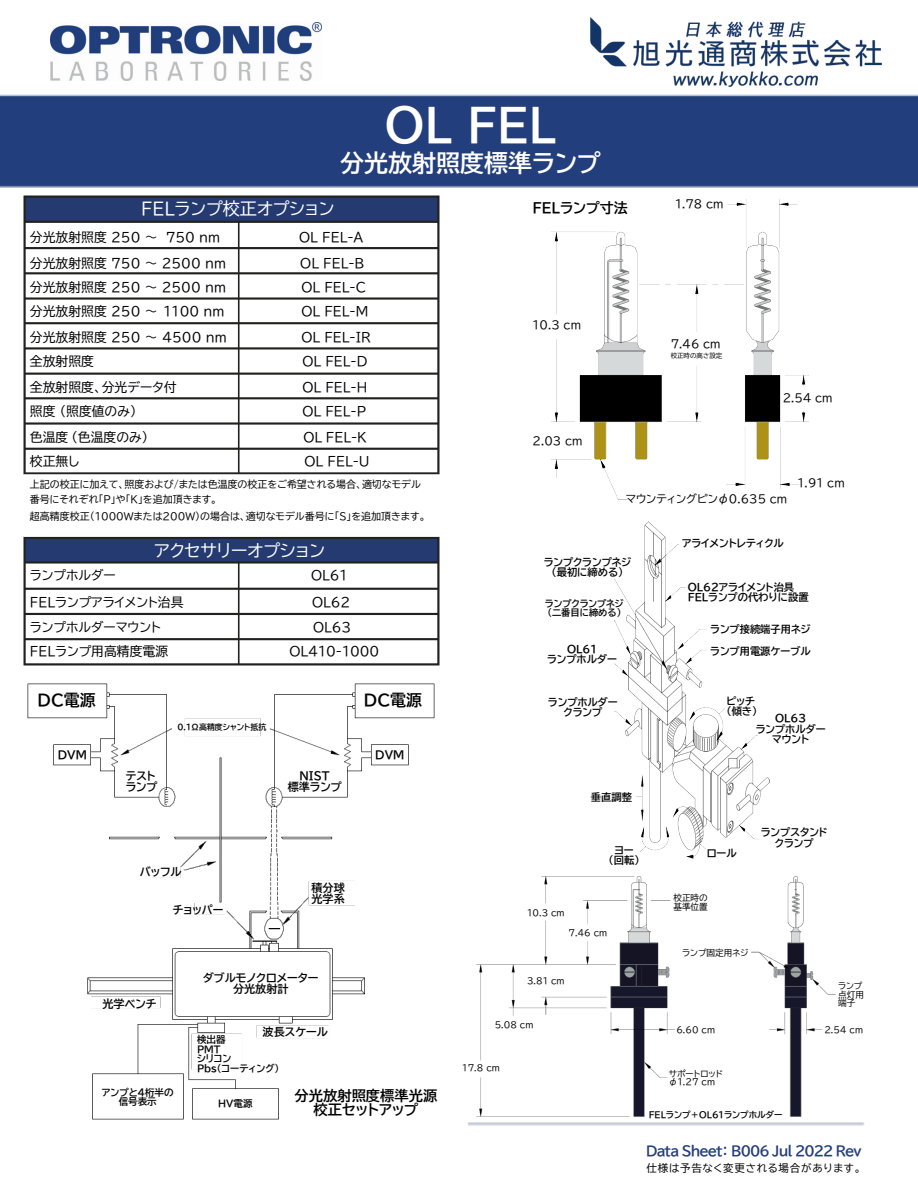
<style>
.page{position:relative;width:918px;height:1188px;background:#fff}
.page>*{position:absolute;margin:0;border:0;box-sizing:border-box;transform-origin:0 0}
.t1{font:45px "BIZ UDP Gothic Bold";color:#fff}
.t2{font:24px "BIZ UDP Gothic Bold";color:#fff}
.t3{font:17.1px "BIZ UDP Gothic";color:#fff}
.t4{font:15.9px "BIZ UDP Gothic Bold";color:#000}
.t5{font:14.25px/14.2px "BIZ UDP Gothic Bold";color:#000;text-align:center}
.t6{font:13.95px "BIZ UDP Gothic Bold";color:#000}
.t7{font:13.5px "BIZ UDP Gothic Bold";letter-spacing:-.07em;color:#233e7c}
.t8{font:12.75px "BIZ UDP Gothic";color:#000}
.t9{font:11.1px/11.1px "BIZ UDP Gothic Bold";color:#000}
.t10{font:11.1px "BIZ UDP Gothic";color:#000}
.t11{font:10.5px "BIZ UDP Gothic";letter-spacing:.07em;color:#000}
.t12{font:10.35px/10.4px "BIZ UDP Gothic Bold";color:#000;text-align:center}
.t13{font:9.9px/14.2px "BIZ UDP Gothic";color:#000}
.t14{font:9.6px/9.6px "BIZ UDP Gothic Bold";color:#000}
.t15{font:9.3px/9.3px "BIZ UDP Gothic Bold";color:#000}
.t16{font:8.7px/8.7px "BIZ UDP Gothic";color:#000}
.t17{font:8.7px "BIZ UDP Gothic Bold";color:#000}
.t18{font:7.95px "BIZ UDP Gothic Bold";color:#000}
.t19{font:6.45px "BIZ UDP Gothic";color:#000}
</style>
<div class="page">
<img style="left:0;top:94px;width:918px;height:1032px">
<img style="left:591px;top:18px;width:290px;height:69px">
<img style="left:50px;top:22px;width:272px;height:59px">
<img style="left:28px;top:683px;width:406px;height:437px">
<img style="left:615px;top:522px;width:154px;height:336px">
<img style="left:477px;top:877px;width:358px;height:240px">
<img style="left:551px;top:200px;width:257px;height:300px">
<img style="left:23px;top:196px;width:416px;height:469px">
<h1 class="t1" style="left:385px;top:102px;width:173px">OL FEL</h1>
<h2 class="t2" style="left:340px;top:151px;width:262px">分光放射照度標準ランプ</h2>
<h3 class="t3" style="left:141px;top:200px;width:195px">FELランプ校正オプション</h3>
<p class="t8" style="left:30px;top:231px;width:192px">分光放射照度 250 ～ 750 nm</p>
<p class="t8" style="left:299px;top:231px;width:66px">OL FEL-A</p>
<p class="t8" style="left:30px;top:256px;width:198px">分光放射照度 750 ～ 2500 nm</p>
<p class="t8" style="left:300px;top:256px;width:66px">OL FEL-B</p>
<p class="t8" style="left:30px;top:281px;width:198px">分光放射照度 250 ～ 2500 nm</p>
<p class="t8" style="left:301px;top:281px;width:66px">OL FEL-C</p>
<p class="t8" style="left:30px;top:305px;width:196px">分光放射照度 250 ～ 1100 nm</p>
<p class="t8" style="left:301px;top:305px;width:68px">OL FEL-M</p>
<p class="t8" style="left:30px;top:330px;width:198px">分光放射照度 250 ～ 4500 nm</p>
<p class="t8" style="left:301px;top:330px;width:71px">OL FEL-IR</p>
<p class="t8" style="left:30px;top:355px;width:66px">全放射照度</p>
<p class="t8" style="left:302px;top:355px;width:67px">OL FEL-D</p>
<p class="t8" style="left:30px;top:380px;width:148px">全放射照度、分光データ付</p>
<p class="t8" style="left:302px;top:380px;width:66px">OL FEL-H</p>
<p class="t8" style="left:30px;top:404px;width:108px">照度 (照度値のみ)</p>
<p class="t8" style="left:302px;top:404px;width:65px">OL FEL-P</p>
<p class="t8" style="left:30px;top:430px;width:120px">色温度 (色温度のみ)</p>
<p class="t8" style="left:304px;top:430px;width:65px">OL FEL-K</p>
<p class="t8" style="left:30px;top:455px;width:51px">校正無し</p>
<p class="t8" style="left:305px;top:455px;width:67px">OL FEL-U</p>
<p class="t13" style="left:30px;top:477px;width:392px">上記の校正に加えて、照度および/または色温度の校正をご希望される場合、適切なモデル番号にそれぞれ「P」や「K」を追加頂きます。</p>
<p class="t13" style="left:30px;top:510px;width:397px">超高精度校正（1000Wまたは200W）の場合は、適切なモデル番号に「S」を追加頂きます。</p>
<h3 class="t3" style="left:154px;top:542px;width:172px">アクセサリーオプション</h3>
<p class="t8" style="left:30px;top:569px;width:87px">ランプホルダー</p>
<p class="t8" style="left:311px;top:569px;width:38px">OL61</p>
<p class="t8" style="left:30px;top:595px;width:155px">FELランプアライメント治具</p>
<p class="t8" style="left:312px;top:595px;width:40px">OL62</p>
<p class="t8" style="left:30px;top:620px;width:132px">ランプホルダーマウント</p>
<p class="t8" style="left:313px;top:620px;width:40px">OL63</p>
<p class="t8" style="left:30px;top:645px;width:140px">FELランプ用高精度電源</p>
<p class="t8" style="left:290px;top:645px;width:91px">OL410-1000</p>
<p class="t4" style="left:38px;top:692px;width:60px">DC電源</p>
<p class="t4" style="left:364px;top:692px;width:60px">DC電源</p>
<p class="t9" style="left:58px;top:750px;width:31px">DVM</p>
<p class="t18" style="left:177px;top:723px;width:90px">0.1Ω高精度シャント抵抗</p>
<p class="t9" style="left:126px;top:771px;width:33px">テストランプ</p>
<p class="t9" style="left:288px;top:771px;width:56px;text-align:center">NIST<br>標準ランプ</p>
<p class="t9" style="left:375px;top:750px;width:31px">DVM</p>
<p class="t9" style="left:140px;top:866px;width:43px">バッフル</p>
<p class="t9" style="left:173px;top:905px;width:52px">チョッパー</p>
<p class="t9" style="left:312px;top:882px;width:35px">積分球光学系</p>
<p class="t9" style="left:102px;top:998px;width:55px">光学ベンチ</p>
<p class="t9" style="left:203px;top:972px;width:117px;text-align:center">ダブルモノクロメーター分光放射計</p>
<p class="t9" style="left:263px;top:1027px;width:67px">波長スケール</p>
<p class="t14" style="left:197px;top:1035px;width:84px">検出器<br>PMT<br>シリコン<br>Pbs（コーティング）</p>
<p class="t14" style="left:102px;top:1088px;width:73px;text-align:center">アンプと4桁半の信号表示</p>
<p class="t14" style="left:218px;top:1098px;width:36px">HV電源</p>
<p class="t5" style="left:295px;top:1088px;width:144px">分光放射照度標準光源校正セットアップ</p>
<p class="t6" style="left:533px;top:201px;width:97px">FELランプ寸法</p>
<p class="t10" style="left:675px;top:198px;width:50px">1.78 cm</p>
<p class="t10" style="left:533px;top:319px;width:50px">10.3 cm</p>
<p class="t10" style="left:533px;top:435px;width:52px">2.03 cm</p>
<p class="t10" style="left:671px;top:339px;width:52px">7.46 cm</p>
<p class="t19" style="left:671px;top:352px;width:53px">校正時の高さ設定</p>
<p class="t10" style="left:783px;top:392px;width:52px">2.54 cm</p>
<p class="t10" style="left:798px;top:478px;width:49px">1.91 cm</p>
<p class="t10" style="left:626px;top:493px;width:163px">マウンティングピンφ0.635 cm</p>
<p class="t12" style="left:544px;top:557px;width:89px">ランプクランプネジ(最初に締める)</p>
<p class="t15" style="left:545px;top:599px;width:80px">ランプクランプネジ(二番目に締める)</p>
<p class="t12" style="left:547px;top:644px;width:71px">OL61<br>ランプホルダー</p>
<p class="t12" style="left:548px;top:697px;width:71px">ランプホルダークランプ</p>
<p class="t12" style="left:682px;top:538px;width:103px">アライメントレティクル</p>
<p class="t12" style="left:688px;top:582px;width:122px;text-align:left">OL62アライメント治具<br>FELランプの代わりに設置</p>
<p class="t12" style="left:710px;top:618px;width:102px;line-height:22px;text-align:left">ランプ接続端子用ネジランプ用電源ケーブル</p>
<p class="t12" style="left:726px;top:695px;width:33px;text-align:left">ピッチ(傾き)</p>
<p class="t12" style="left:756px;top:713px;width:71px">OL63<br>ランプホルダーマウント</p>
<p class="t12" style="left:591px;top:792px;width:43px">垂直調整</p>
<p class="t12" style="left:609px;top:845px;width:33px">ヨー<br>(回転)</p>
<p class="t12" style="left:707px;top:848px;width:32px">ロール</p>
<p class="t12" style="left:761px;top:827px;width:68px">ランプスタンドクランプ</p>
<p class="t16" style="left:527px;top:908px;width:39px">10.3 cm</p>
<p class="t16" style="left:569px;top:928px;width:40px">7.46 cm</p>
<p class="t16" style="left:527px;top:977px;width:39px">3.81 cm</p>
<p class="t16" style="left:495px;top:1021px;width:40px">5.08 cm</p>
<p class="t16" style="left:462px;top:1063px;width:39px">17.8 cm</p>
<p class="t16" style="left:673px;top:893px;width:36px">校正時の基準位置</p>
<p class="t16" style="left:682px;top:948px;width:68px">ランプ固定用ネジ</p>
<p class="t16" style="left:676px;top:1025px;width:40px">6.60 cm</p>
<p class="t16" style="left:669px;top:1069px;width:56px">サポートロッドφ1.27 cm</p>
<p class="t17" style="left:649px;top:1110px;width:135px">FELランプ＋OL61ランプホルダー</p>
<p class="t16" style="left:838px;top:981px;width:27px">ランプ点灯用端子</p>
<p class="t16" style="left:824px;top:1025px;width:40px">2.54 cm</p>
<p class="t7" style="left:646px;top:1144px;width:217px">Data Sheet： B006 Jul 2022 Rev</p>
<p class="t11" style="left:647px;top:1163px;width:216px">仕様は予告なく変更される場合があります。</p>
</div>
